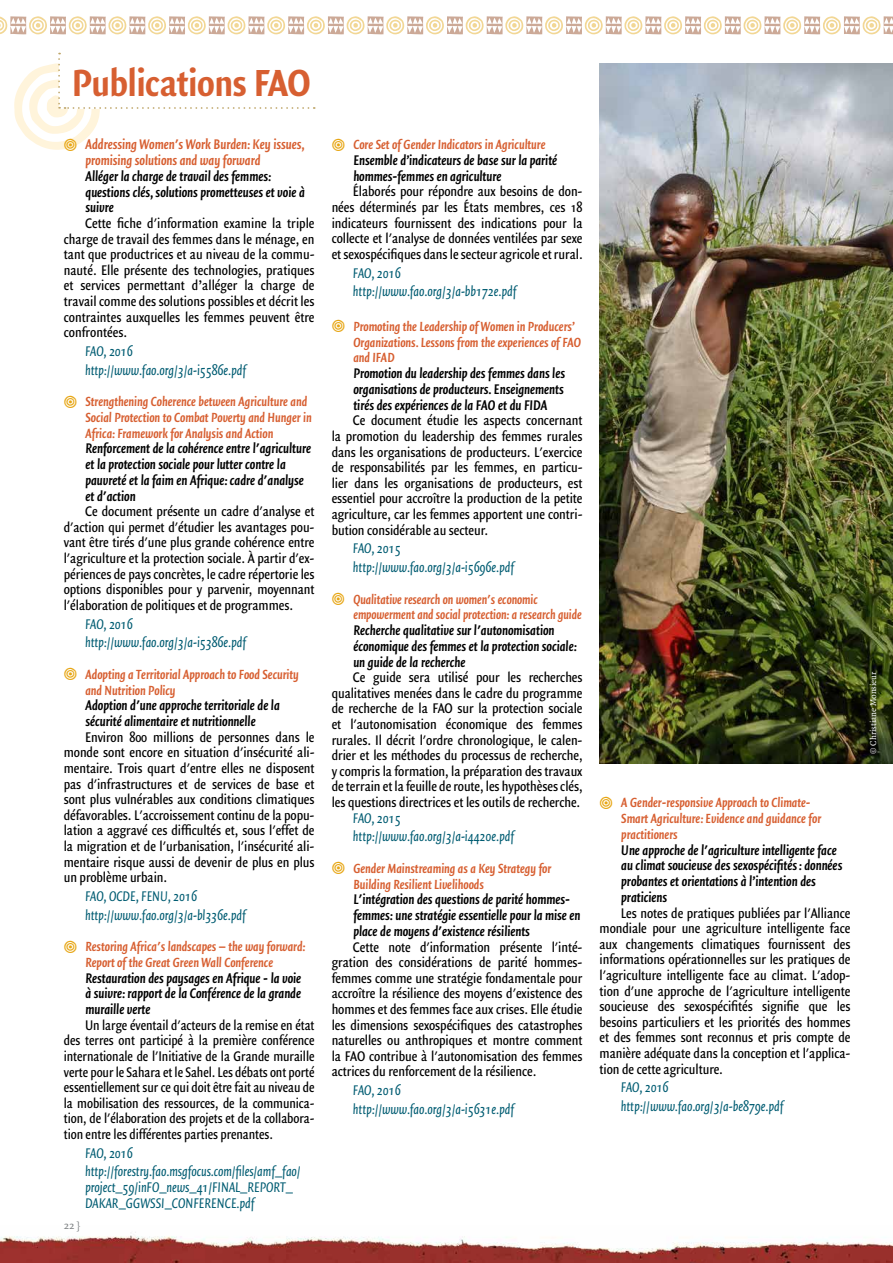
<style>
.page{position:relative;width:893px;height:1263px;background:#fff}
.page>*{position:absolute;margin:0;border:0;box-sizing:border-box;transform-origin:0 0}
.t1{font:700 40.5px "Quadraat Sans Con";letter-spacing:-.015em;color:#d75f31}
.t2{font:15px/15.6px "Quadraat Sans Con";letter-spacing:-.005em;color:#000;text-align:justify}
.t3{font:italic 700 15px/15.8px "Quadraat Sans Con";letter-spacing:-.005em;color:#000}
.t4{font:italic 15px/18.8px "Quadraat Sans Con";letter-spacing:-.005em;color:#005c72}
.t5{font:italic 700 15px/15.8px "Quadraat Sans Con";letter-spacing:-.005em;color:#d75f31}
.t6{font:italic 700 14.25px/15.8px "Quadraat Sans Con";letter-spacing:-.005em;color:#d75f31}
.t7{font:10.5px "Quadraat Small Caps";color:#7c8082}
.t8{font:9px "Quadraat";letter-spacing:-.005em;color:#fff}
</style>
<div class="page">
<img style="left:0;top:1232px;width:893px;height:31px">
<svg style="left:0;top:16px;width:893px;height:18px"></svg>
<img style="left:600px;top:64px;width:293px;height:699px">
<svg style="left:14px;top:53px;width:301px;height:97px"></svg>
<h1 class="t1" style="left:72px;top:59px;width:240px">Publications FAO</h1>
<p class="t5" style="left:85px;top:137px;width:220px">Addressing Women's Work Burden: Key issues, promising solutions and way forward</p>
<p class="t3" style="left:85px;top:169px;width:221px">Alléger la charge de travail des femmes: questions clés, solutions prometteuses et voie à suivre</p>
<p class="t2" style="left:64px;top:216px;width:252px;text-indent:21px">Cette fiche d'information examine la triple charge de travail des femmes dans le ménage, en tant que productrices et au niveau de la commu&shy;nauté. Elle présente des technologies, pratiques et services permettant d’alléger la charge de travail comme des solutions possibles et décrit les contraintes auxquelles les femmes peuvent être confrontées.</p>
<p class="t4" style="left:85px;top:342px;width:163px">FAO, 2016 http://www.fao.org/3/a-i5586e.pdf</p>
<p class="t6" style="left:85px;top:394px;width:228px">Strengthening Coherence between Agriculture and<br>Social Protection to Combat Poverty and Hunger in<br>Africa: Framework for Analysis and Action</p>
<p class="t3" style="left:85px;top:441px;width:227px">Renforcement de la cohérence entre l'agriculture et la protection sociale pour lutter contre la pauvreté et la faim en Afrique: cadre d'analyse et d'action</p>
<p class="t2" style="left:64px;top:504px;width:252px;text-indent:21px">Ce document présente un cadre d'analyse et d'action qui permet d'étudier les avantages pou&shy;vant être tirés d'une plus grande cohérence entre l'agriculture et la protection sociale. À partir d'ex&shy;périences de pays concrètes, le cadre répertorie les options disponibles pour y parvenir, moyennant l'élaboration de politiques et de programmes.</p>
<p class="t4" style="left:85px;top:615px;width:163px">FAO, 2016 http://www.fao.org/3/a-i5386e.pdf</p>
<p class="t6" style="left:85px;top:667px;width:215px">Adopting a Territorial Approach to Food Security and Nutrition Policy</p>
<p class="t3" style="left:85px;top:698px;width:196px">Adoption d'une approche territoriale de la sécurité alimentaire et nutritionnelle</p>
<p class="t2" style="left:64px;top:729px;width:252px;text-indent:21px">Environ 800 millions de personnes dans le monde sont encore en situation d'insécurité ali&shy;mentaire. Trois quart d'entre elles ne disposent pas d'infrastructures et de services de base et sont plus vulnérables aux conditions climatiques défavorables. L'accroissement continu de la popu&shy;lation a aggravé ces difficultés et, sous l'effet de la migration et de l'urbanisation, l'insécurité ali&shy;mentaire risque aussi de devenir de plus en plus un problème urbain.</p>
<p class="t4" style="left:85px;top:887px;width:162px">FAO, OCDE, FENU, 2016 http://www.fao.org/3/a-bl336e.pdf</p>
<p class="t6" style="left:85px;top:939px;width:221px">Restoring Africa's landscapes – the way forward:<br>Report of the Great Green Wall Conference</p>
<p class="t3" style="left:85px;top:970px;width:217px;text-align:justify">Restauration des paysages en Afrique - la voie à suivre: rapport de la Conférence de la grande muraille verte</p>
<p class="t2" style="left:64px;top:1017px;width:252px;text-indent:21px">Un large éventail d'acteurs de la remise en état des terres ont participé à la première conférence internationale de l'Initiative de la Grande muraille verte pour le Sahara et le Sahel. Les débats ont porté essentiellement sur ce qui doit être fait au niveau de la mobilisation des ressources, de la communica&shy;tion, de l'élaboration des projets et de la collabora&shy;tion entre les différentes parties prenantes.</p>
<p class="t4" style="left:85px;top:1144px;width:217px">FAO, 2016 http://forestry.fao.msgfocus.com/files/amf_fao/</p>
<p class="t4" style="left:85px;top:1180px;width:209px;line-height:15.8px">project_59/inFO_news_41/FINAL_REPORT_<br>DAKAR_GGWSSI_CONFERENCE.pdf</p>
<p class="t7" style="left:64px;top:1220px;width:18px">22 }</p>
<p class="t6" style="left:353px;top:137px;width:194px">Core Set of Gender Indicators in Agriculture</p>
<p class="t3" style="left:353px;top:153px;width:205px">Ensemble d’indicateurs de base sur la parité hommes-femmes en agriculture</p>
<p class="t2" style="left:332px;top:184px;width:252px;text-indent:21px">Élaborés pour répondre aux besoins de don&shy;nées déterminés par les États membres, ces 18 indicateurs fournissent des indications pour la collecte et l'analyse de données ventilées par sexe et sexospécifiques dans le secteur agricole et rural.</p>
<p class="t4" style="left:353px;top:264px;width:165px">FAO, 2016 http://www.fao.org/3/a-bb172e.pdf</p>
<p class="t6" style="left:353px;top:319px;width:229px">Promoting the Leadership of Women in Producers’<br>Organizations. Lessons from the experiences of FAO and IFAD</p>
<p class="t3" style="left:353px;top:366px;width:213px;text-align:justify">Promotion du leadership des femmes dans les organisations de producteurs. Enseignements tirés des expériences de la FAO et du FIDA</p>
<p class="t2" style="left:332px;top:413px;width:252px;text-indent:21px">Ce document étudie les aspects concernant la promotion du leadership des femmes rurales dans les organisations de producteurs. L'exercice de responsabilités par les femmes, en particu&shy;lier dans les organisations de producteurs, est essentiel pour accroître la production de la petite agriculture, car les femmes apportent une contri&shy;bution considérable au secteur.</p>
<p class="t4" style="left:353px;top:539px;width:163px">FAO, 2015 http://www.fao.org/3/a-i5696e.pdf</p>
<p class="t6" style="left:353px;top:592px;width:230px">Qualitative research on women's economic empowerment and social protection: a research guide</p>
<p class="t3" style="left:353px;top:623px;width:225px">Recherche qualitative sur l'autonomisation économique des femmes et la protection sociale: un guide de la recherche</p>
<p class="t2" style="left:332px;top:670px;width:252px;text-indent:21px">Ce guide sera utilisé pour les recherches qualitatives menées dans le cadre du programme de recherche de la FAO sur la protection sociale et l'autonomisation économique des femmes rurales. Il décrit l'ordre chronologique, le calen&shy;drier et les méthodes du processus de recherche, y compris la formation, la préparation des travaux de terrain et la feuille de route, les hypothèses clés, les questions directrices et les outils de recherche.</p>
<p class="t4" style="left:353px;top:809px;width:163px">FAO, 2015 http://www.fao.org/3/a-i4420e.pdf</p>
<p class="t6" style="left:353px;top:861px;width:200px">Gender Mainstreaming as a Key Strategy for<br>Building Resilient Livelihoods</p>
<p class="t3" style="left:353px;top:892px;width:229px">L'intégration des questions de parité hommes&shy;femmes: une stratégie essentielle pour la mise en place de moyens d'existence résilients</p>
<p class="t2" style="left:332px;top:939px;width:252px;text-indent:21px">Cette note d'information présente l'inté&shy;gration des considérations de parité hommes&shy;femmes comme une stratégie fondamentale pour accroître la résilience des moyens d'existence des hommes et des femmes face aux crises. Elle étudie les dimensions sexospécifiques des catastrophes naturelles ou anthropiques et montre comment la FAO contribue à l'autonomisation des femmes actrices du renforcement de la résilience.</p>
<p class="t4" style="left:353px;top:1081px;width:163px">FAO, 2016 http://www.fao.org/3/a-i5631e.pdf</p>
<p class="t6" style="left:621px;top:795px;width:202px">A Gender-responsive Approach to Climate-<br>Smart Agriculture: Evidence and guidance for practitioners</p>
<p class="t3" style="left:621px;top:843px;width:223px">Une approche de l'agriculture intelligente face au climat soucieuse des sexospécifités: données probantes et orientations à l’intention des praticiens</p>
<p class="t2" style="left:600px;top:905px;width:252px;text-indent:21px">Les notes de pratiques publiées par l'Alliance mondiale pour une agriculture intelligente face aux changements climatiques fournissent des informations opérationnelles sur les pratiques de l'agriculture intelligente face au climat. L'adop&shy;tion d'une approche de l'agriculture intelligente soucieuse des sexospécifités signifie que les besoins particuliers et les priorités des hommes et des femmes sont reconnus et pris compte de manière adéquate dans la conception et l'applica&shy;tion de cette agriculture.</p>
<p class="t4" style="left:621px;top:1078px;width:164px">FAO, 2016 http://www.fao.org/3/a-be879e.pdf</p>
<p class="t8" style="left:869px;top:754px;width:83px;rotate:-90deg">© Christiane Monsieur</p>
</div>
